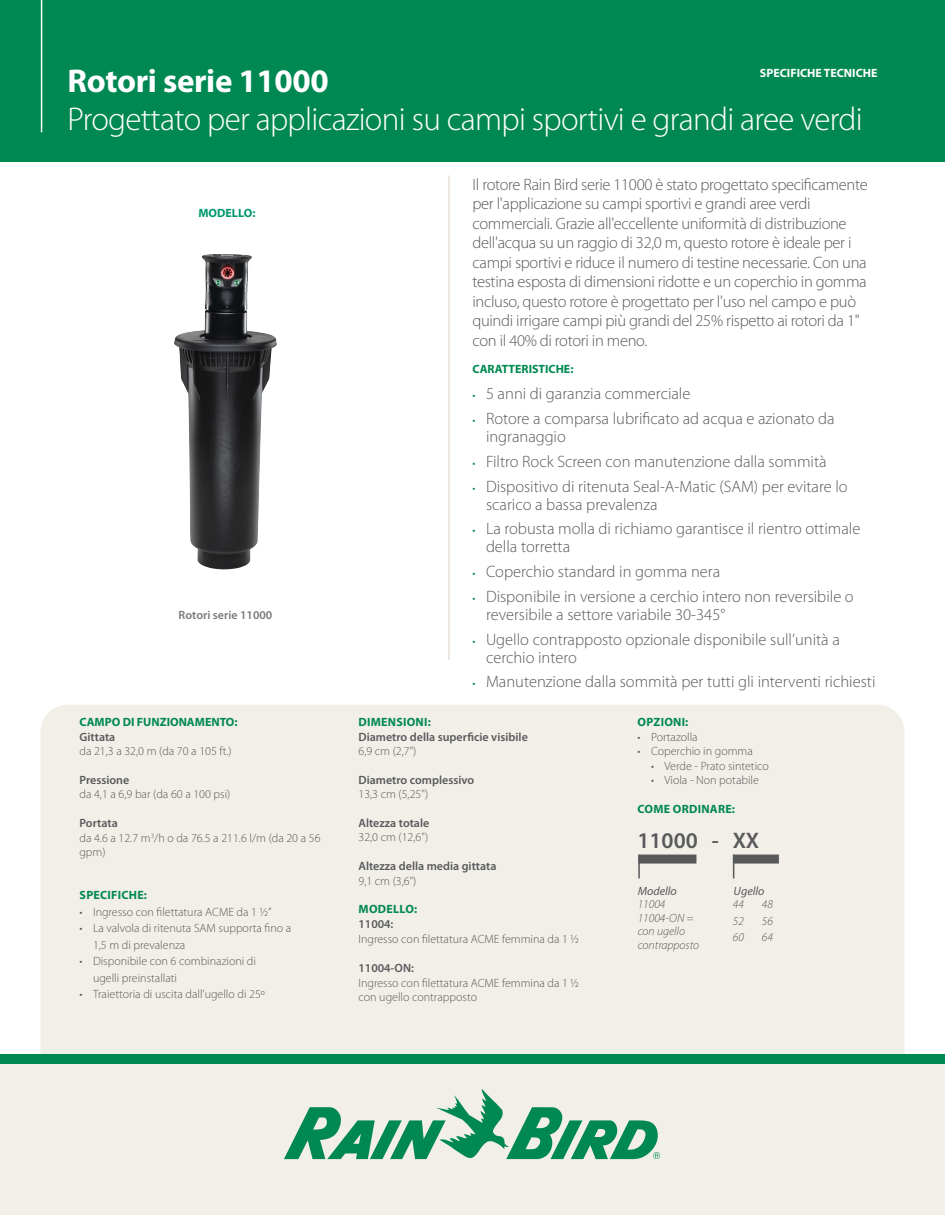
<style>
.page{position:relative;width:945px;height:1215px;background:#fff}
.page>*{position:absolute;margin:0;border:0;box-sizing:border-box;transform-origin:0 0}
.t1{font:300 33px "Myriad Pro";letter-spacing:-.02em;color:#fff}
.t2{font:700 33px "Myriad Pro";letter-spacing:-.01em;color:#fff}
.t3{font:600 22.5px "Myriad Pro";color:#58595b}
.t4{font:300 16.5px/19.5px "Myriad Pro";letter-spacing:-.005em;color:#58595b}
.t5{font:300 12px/14.4px "Myriad Pro";color:#58595b}
.t6{font:600 12px "Myriad Pro";color:#58595b}
.t7{font:700 12px "Myriad Pro";letter-spacing:.02em;color:#008852}
.t8{font:italic 300 12px/16.5px "Myriad Pro";color:#58595b;text-align:justify}
.t9{font:700 12px "Myriad Pro";color:#008852}
.t10{font:700 12px "Myriad Pro";color:#fff}
.t11{font:600 12px "Myriad Pro";color:#797a7d}
.t12{font:italic 12px "Myriad Pro";color:#58595b}
.t13{font:700 12px "Myriad Pro";color:#00986d}
.s1{font-weight:600}
.s2{font-size:12px;color:#008852}
</style>
<div class="page">
<div style="left:40px;top:705px;width:864px;height:407px;background:#f2efe8;border-radius:27px"></div>
<div style="left:0;top:1057px;width:945px;height:158px;background:#f2efe8"></div>
<svg style="left:284px;top:1089px;width:376px;height:71px"></svg>
<div style="left:0;top:1054px;width:945px;height:10px;background:#008852"></div>
<div style="left:0;top:0;width:945px;height:162px;background:#008852"></div>
<hr style="left:41px;top:0;width:1px;height:132px;background:#fff">
<hr style="left:448px;top:176px;width:2px;height:484px;background:#e8e1d6">
<img style="left:174px;top:254px;width:103px;height:315px">
<div style="left:638px;top:855px;width:58px;height:9px;background:#58595b"></div>
<div style="left:733px;top:855px;width:46px;height:9px;background:#58595b"></div>
<hr style="left:638px;top:855px;width:2px;height:23px;background:#58595b">
<svg style="left:733px;top:864px;width:1px;height:14px"></svg>
<p class="t10" style="left:760px;top:65px;width:119px">SPECIFICHE TECNICHE</p>
<h1 class="t2" style="left:68px;top:60px;width:263px">Rotori serie 11000</h1>
<h1 class="t1" style="left:68px;top:101px;width:797px">Progettato per applicazioni su campi sportivi e grandi aree verdi</h1>
<p class="t13" style="left:198px;top:205px;width:59px">MODELLO:</p>
<p class="t11" style="left:179px;top:608px;width:95px">Rotori serie 11000</p>
<p class="t9" style="left:80px;top:715px;width:160px">CAMPO DI FUNZIONAMENTO:</p>
<p class="t6" style="left:80px;top:729px;width:37px">Gittata</p>
<p class="t5" style="left:80px;top:744px;width:154px">da 21,3 a 32,0 m (da 70 a 105 ft.)</p>
<p class="t6" style="left:80px;top:772px;width:51px">Pressione</p>
<p class="t5" style="left:80px;top:787px;width:152px">da 4,1 a 6,9 bar (da 60 a 100 psi)</p>
<p class="t5" style="left:80px;top:816px;width:243px"><span class="s1">Portata<br></span>da 4.6 a 12.7 m<sup>3</sup>/h o da 76.5 a 211.6 l/m (da 20 a 56 gpm)</p>
<p class="t7" style="left:80px;top:887px;width:69px">SPECIFICHE:</p>
<p class="t5" style="left:80px;top:905px;width:194px">• Ingresso con filettatura ACME da 1 1/2”</p>
<p class="t5" style="left:93px;top:920px;width:200px;line-height:16.5px;text-indent:-14px">• La valvola di ritenuta SAM supporta fino a<br>1,5 m di prevalenza</p>
<p class="t5" style="left:93px;top:953px;width:165px;line-height:16.5px;text-indent:-14px">• Disponibile con 6 combinazioni di ugelli preinstallati</p>
<p class="t5" style="left:80px;top:987px;width:187px">• Traiettoria di uscita dall'ugello di 25º</p>
<p class="t4" style="left:472px;top:175px;width:397px">Il rotore Rain Bird serie 11000 è stato progettato specificamente per l'applicazione su campi sportivi e grandi aree verdi commerciali. Grazie all'eccellente uniformità di distribuzione dell'acqua su un raggio di 32,0 m, questo rotore è ideale per i campi sportivi e riduce il numero di testine necessarie. Con una testina esposta di dimensioni ridotte e un coperchio in gomma incluso, questo rotore è progettato per l'uso nel campo e può quindi irrigare campi più grandi del 25% rispetto ai rotori da 1" con il 40% di rotori in meno.</p>
<p class="t9" style="left:472px;top:361px;width:103px">CARATTERISTICHE:</p>
<p class="t4" style="left:473px;top:384px;width:219px"><span class="s2">•</span> 5 anni di garanzia commerciale</p>
<p class="t4" style="left:486px;top:410px;width:350px;line-height:18px;text-indent:-13px"><span class="s2">•</span> Rotore a comparsa lubrificato ad acqua e azionato da ingranaggio</p>
<p class="t4" style="left:473px;top:452px;width:355px"><span class="s2">•</span> Filtro Rock Screen con manutenzione dalla sommità</p>
<p class="t4" style="left:486px;top:477px;width:363px;line-height:18px;text-indent:-13px"><span class="s2">•</span> Dispositivo di ritenuta Seal-A-Matic (SAM) per evitare lo scarico a bassa prevalenza</p>
<p class="t4" style="left:486px;top:520px;width:376px;line-height:18px;text-indent:-13px"><span class="s2">•</span> La robusta molla di richiamo garantisce il rientro ottimale della torretta</p>
<p class="t4" style="left:473px;top:562px;width:249px"><span class="s2">•</span> Coperchio standard in gomma nera</p>
<p class="t4" style="left:486px;top:588px;width:369px;line-height:18px;text-indent:-13px"><span class="s2">•</span> Disponibile in versione a cerchio intero non reversibile o reversibile a settore variabile 30-345°</p>
<p class="t4" style="left:486px;top:630px;width:355px;line-height:18px;text-indent:-13px"><span class="s2">•</span> Ugello contrapposto opzionale disponibile sull’unità a cerchio intero</p>
<p class="t4" style="left:473px;top:672px;width:404px"><span class="s2">•</span> Manutenzione dalla sommità per tutti gli interventi richiesti</p>
<p class="t7" style="left:359px;top:715px;width:74px">DIMENSIONI:</p>
<p class="t6" style="left:359px;top:729px;width:171px">Diametro della superficie visibile</p>
<p class="t5" style="left:359px;top:744px;width:60px">6,9 cm (2,7")</p>
<p class="t6" style="left:359px;top:772px;width:117px">Diametro complessivo</p>
<p class="t5" style="left:359px;top:787px;width:71px">13,3 cm (5,25")</p>
<p class="t6" style="left:359px;top:815px;width:72px">Altezza totale</p>
<p class="t5" style="left:359px;top:830px;width:71px">32,0 cm (12,6")</p>
<p class="t6" style="left:359px;top:858px;width:139px">Altezza della media gittata</p>
<p class="t5" style="left:359px;top:874px;width:60px">9,1 cm (3,6")</p>
<p class="t7" style="left:359px;top:901px;width:60px">MODELLO:</p>
<p class="t6" style="left:359px;top:916px;width:36px">11004:</p>
<p class="t5" style="left:359px;top:932px;width:222px">Ingresso con filettatura ACME femmina da 1 1/2</p>
<p class="t6" style="left:359px;top:960px;width:57px">11004-ON:</p>
<p class="t5" style="left:359px;top:976px;width:222px">Ingresso con filettatura ACME femmina da 1 1/2 con ugello contrapposto</p>
<p class="t7" style="left:638px;top:715px;width:52px">OPZIONI:</p>
<p class="t5" style="left:638px;top:730px;width:62px">• Portazolla</p>
<p class="t5" style="left:638px;top:744px;width:117px">• Coperchio in gomma</p>
<p class="t5" style="left:651px;top:759px;width:119px">• Verde - Prato sintetico</p>
<p class="t5" style="left:651px;top:773px;width:109px">• Viola - Non potabile</p>
<p class="t7" style="left:638px;top:801px;width:99px">COME ORDINARE:</p>
<h2 class="t3" style="left:638px;top:826px;width:123px">11000 - XX</h2>
<p class="t12" style="left:638px;top:883px;width:41px">Modello</p>
<p class="t8" style="left:638px;top:898px;width:63px;line-height:13.5px;text-align:left">11004<br>11004-ON = con ugello contrapposto</p>
<p class="t12" style="left:734px;top:883px;width:32px">Ugello</p>
<p class="t8" style="left:733px;top:896px;width:13px">44<br>52<br>60</p>
<p class="t8" style="left:762px;top:896px;width:13px">48<br>56<br>64</p>
</div>
